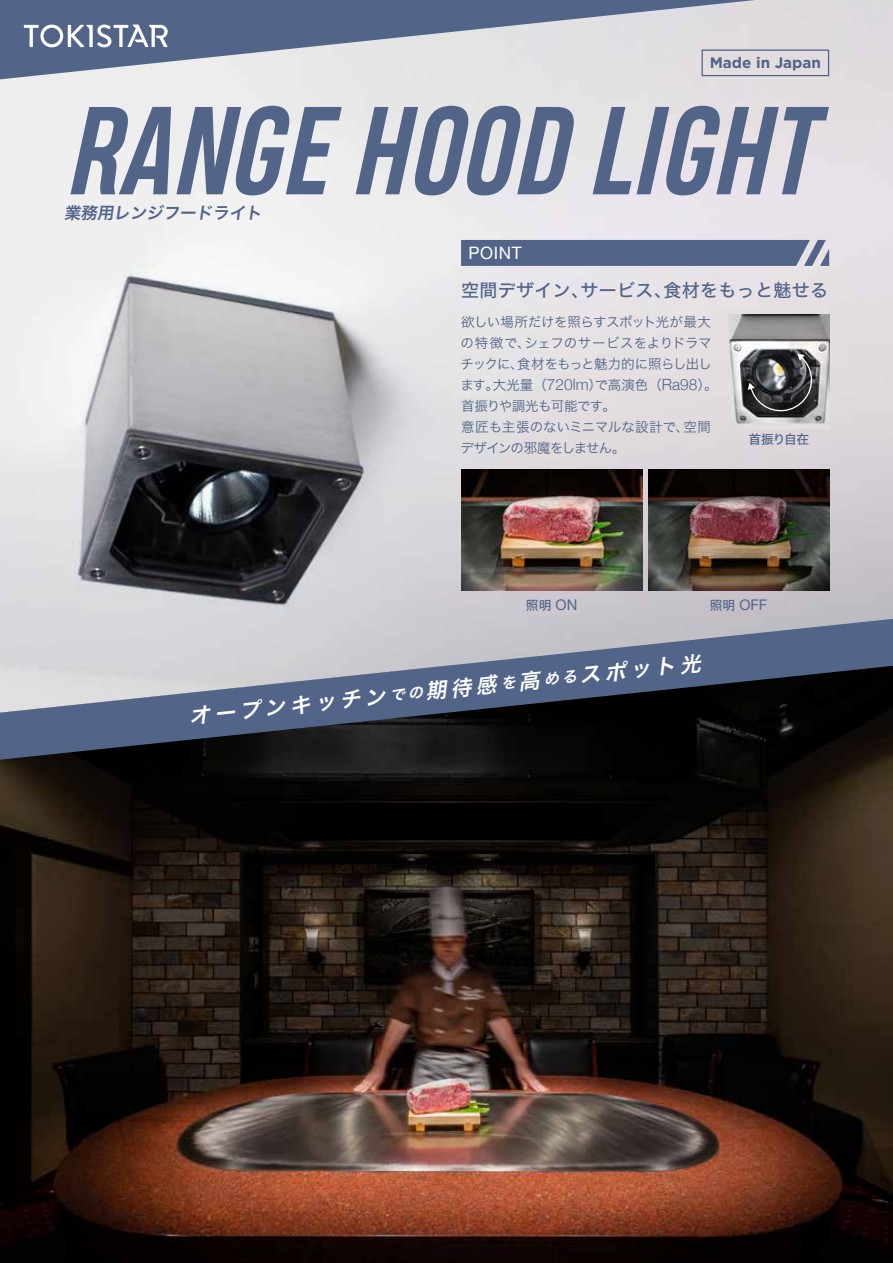
<style>
.page{position:relative;width:893px;height:1263px;background:#fff}
.page>*{position:absolute;margin:0;border:0;box-sizing:border-box;transform-origin:0 0}
.t1{font:italic 700 117.6px "Heading Pro";letter-spacing:.005em;color:#526589}
.t2{font:italic 21px "Hiragino Sans W6";color:#fff}
.t3{font:18px "Hira Kaku Std N W5";letter-spacing:.02em;color:#526589}
.t4{font:17.1px "Helvetica Neue";letter-spacing:.035em;color:#fff}
.t5{font:16.5px "Hiragino Sans W6";color:#526589}
.t6{font:700 15.15px "Gotham";color:#526589}
.t7{font:14.7px "Helvetica Neue";color:#526589}
.t8{font:13.5px/21px "Hira Kaku Std N W3";letter-spacing:-.03em;color:#526589}
.t9{font:12.75px "Hira Kaku Std N W5";letter-spacing:-.04em;color:#526589}
.s1{font-family:"Helvetica Neue";font-weight:300;font-size:15.45px}
.s2{font-family:"Helvetica Neue";font-size:14.7px}
.s3{font-family:"Hira Kaku Std N W5";font-size:12.75px}
.s4{font-size:15px}
</style>
<div class="page">
<img style="left:0;top:760px;width:893px;height:503px">
<svg style="left:0;top:713px;width:893px;height:47px;background:#1d212a"></svg>
<img style="left:0;top:0;width:893px;height:713px">
<svg style="left:461px;top:240px;width:368px;height:26px;background:#586a8c"></svg>
<img style="left:461px;top:470px;width:181px;height:121px">
<img style="left:648px;top:470px;width:181px;height:121px">
<img style="left:728px;top:315px;width:101px;height:113px">
<svg style="left:748px;top:354px;width:65px;height:58px;background:#48494a"></svg>
<div style="left:702px;top:50px;width:127px;height:26px;border:1px solid #526589"></div>
<p class="t6" style="left:710px;top:53px;width:113px">Made in Japan</p>
<h1 class="t1" style="left:64px;top:80px;width:748px">RANGE HOOD LIGHT</h1>
<p class="t5" style="left:64px;top:198px;width:204px">業務用レンジフードライト</p>
<p class="t4" style="left:469px;top:240px;width:55px">POINT</p>
<h3 class="t3" style="left:461px;top:277px;width:369px">空間デザイン、サービス、食材をもっと魅せる</h3>
<p class="t8" style="left:460px;top:311px;width:259px">欲しい場所だけを照らすスポット光が最大の特徴で、シェフのサービスをよりドラマチックに、食材をもっと魅力的に照らし出します。大光量（<span class="s1">720lm</span>）で高演色（<span class="s1">Ra98</span>）。首振りや調光も可能です。<br>意匠も主張のないミニマルな設計で、空間デザインの邪魔をしません。</p>
<p class="t9" style="left:748px;top:429px;width:62px">首振り自在</p>
<p class="t9" style="left:526px;top:595px;width:53px">照明 <span class="s2">ON</span></p>
<p class="t7" style="left:710px;top:594px;width:59px"><span class="s3">照明</span> OFF</p>
<h2 class="t2" style="left:187px;top:697px;width:516px;rotate:-6deg">オープンキッチン<span class="s4">での</span>期待感<span class="s4">を</span>高<span class="s4">める</span>スポット光</h2>
</div>
